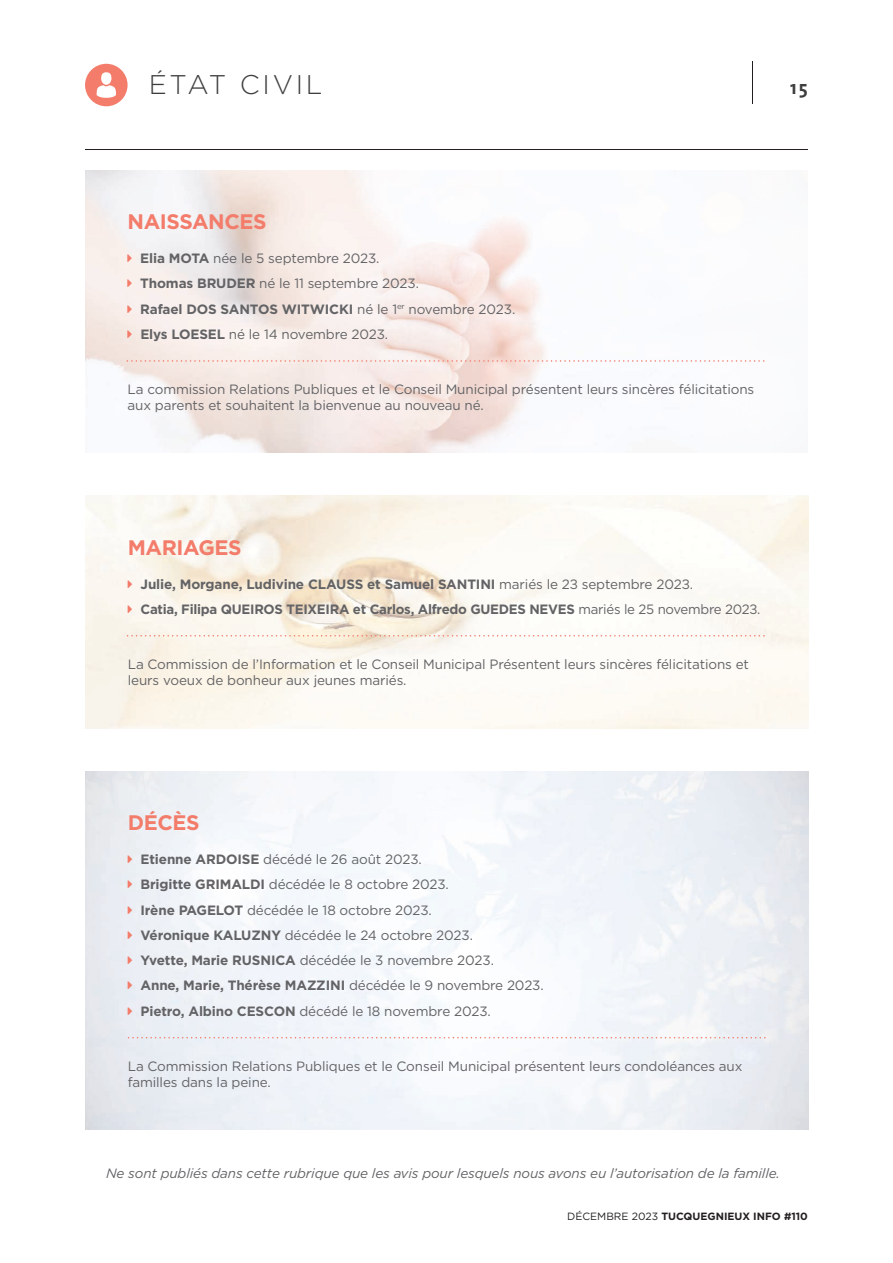
<style>
.page{position:relative;width:893px;height:1263px;background:#fff}
.page>*{position:absolute;margin:0;border:0;box-sizing:border-box;transform-origin:0 0}
.t1{font:300 27px "Gotham";letter-spacing:.1em;color:#3e3e3f}
.t2{font:700 21px "Gotham";letter-spacing:-.02em;color:#f37c6b}
.t3{font:700 19.5px "The Sans";color:#3e3e3f}
.t4{font:13.5px/25.2px "Gotham";letter-spacing:-.01em;color:#636366}
.t5{font:700 13.5px/25.2px "Gotham";letter-spacing:-.02em;color:#636366}
.t6{font:italic 13.5px "Gotham";letter-spacing:-.01em;color:#636366}
.t7{font:700 10.5px "Gotham";color:#231f20}
.s1{font-weight:700}
.s2{font-weight:400}
</style>
<div class="page">
<hr style="left:85px;top:149px;width:723px;height:1px;background:#231f20">
<svg style="left:128px;top:1037px;width:638px;height:1px"></svg>
<div style="left:85px;top:64px;width:43px;height:42px;background:#f37c6b;border-radius:50%"></div>
<div style="left:101px;top:72px;width:10px;height:13px;background:#fff;border-radius:50%"></div>
<svg style="left:97px;top:85px;width:19px;height:13px"></svg>
<img style="left:85px;top:495px;width:723px;height:233px">
<svg style="left:127px;top:635px;width:638px;height:1px"></svg>
<svg style="left:127px;top:360px;width:637px;height:2px"></svg>
<hr style="left:752px;top:62px;width:1px;height:42px;background:#231f20">
<svg style="left:128px;top:855px;width:4px;height:8px"></svg>
<svg style="left:128px;top:881px;width:4px;height:7px"></svg>
<svg style="left:128px;top:906px;width:4px;height:8px"></svg>
<svg style="left:128px;top:931px;width:4px;height:8px"></svg>
<svg style="left:128px;top:956px;width:4px;height:8px"></svg>
<svg style="left:128px;top:982px;width:4px;height:7px"></svg>
<svg style="left:128px;top:1007px;width:4px;height:8px"></svg>
<svg style="left:128px;top:580px;width:4px;height:7px"></svg>
<svg style="left:128px;top:605px;width:4px;height:8px"></svg>
<svg style="left:128px;top:254px;width:4px;height:8px"></svg>
<svg style="left:128px;top:280px;width:4px;height:7px"></svg>
<svg style="left:128px;top:305px;width:4px;height:8px"></svg>
<svg style="left:128px;top:330px;width:4px;height:8px"></svg>
<h1 class="t1" style="left:149px;top:67px;width:175px">ÉTAT CIVIL</h1>
<h3 class="t3" style="left:790px;top:71px;width:19px">15</h3>
<h2 class="t2" style="left:128px;top:208px;width:140px">NAISSANCES</h2>
<p class="t4" style="left:140px;top:245px;width:376px"><span class="s1">Elia MOTA</span> née le 5 septembre 2023.<br><span class="s1">Thomas BRUDER</span> né le 11 septembre 2023.<br><span class="s1">Rafael DOS SANTOS WITWICKI</span> né le 1<sup>er</sup> novembre 2023.<br><span class="s1">Elys LOESEL</span> né le 14 novembre 2023.</p>
<p class="t4" style="left:128px;top:380px;width:628px;line-height:16.5px">La commission Relations Publiques et le Conseil Municipal présentent leurs sincères félicitations aux parents et souhaitent la bienvenue au nouveau né.</p>
<h2 class="t2" style="left:128px;top:533px;width:115px">MARIAGES</h2>
<p class="t5" style="left:141px;top:571px;width:621px">Julie, Morgane, Ludivine CLAUSS et Samuel SANTINI <span class="s2">mariés le 23 septembre 2023.<br></span>Catia, Filipa QUEIROS TEIXEIRA et Carlos, Alfredo GUEDES NEVES <span class="s2">mariés le 25 novembre 2023.</span></p>
<p class="t4" style="left:128px;top:655px;width:623px;line-height:16.5px">La Commission de l’Information et le Conseil Municipal Présentent leurs sincères félicitations et leurs voeux de bonheur aux jeunes mariés.</p>
<h2 class="t2" style="left:128px;top:809px;width:73px">DÉCÈS</h2>
<p class="t4" style="left:141px;top:846px;width:405px"><span class="s1">Etienne ARDOISE</span> décédé le 26 août 2023.<br><span class="s1">Brigitte GRIMALDI</span> décédée le 8 octobre 2023.<br><span class="s1">Irène PAGELOT</span> décédée le 18 octobre 2023.<br><span class="s1">Véronique KALUZNY</span> décédée le 24 octobre 2023.<br><span class="s1">Yvette, Marie RUSNICA</span> décédée le 3 novembre 2023.<br><span class="s1">Anne, Marie, Thérèse MAZZINI</span> décédée le 9 novembre 2023.<br><span class="s1">Pietro, Albino CESCON</span> décédé le 18 novembre 2023.</p>
<p class="t4" style="left:128px;top:1057px;width:616px;line-height:16.5px">La Commission Relations Publiques et le Conseil Municipal présentent leurs condoléances aux familles dans la peine.</p>
<p class="t6" style="left:106px;top:1164px;width:675px">Ne sont publiés dans cette rubrique que les avis pour lesquels nous avons eu l’autorisation de la famille.</p>
<p class="t7" style="left:567px;top:1210px;width:242px"><span class="s2">DÉCEMBRE 2023</span> TUCQUEGNIEUX INFO #110</p>
</div>
